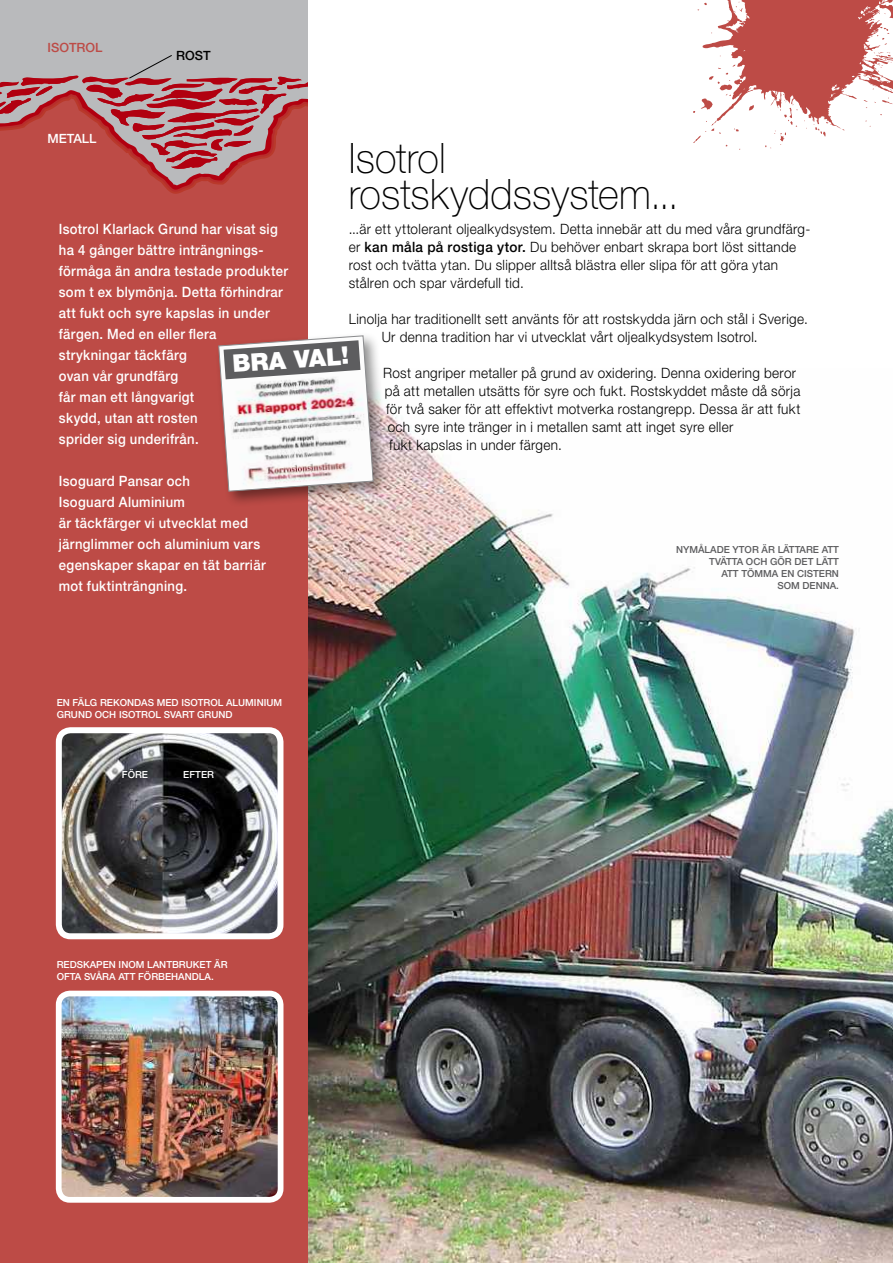
<style>
.page{position:relative;width:893px;height:1263px;background:#fff}
.page>*{position:absolute;margin:0;border:0;box-sizing:border-box;transform-origin:0 0}
.t1{font:100 42px/36px "Helvetica Neue LT Std";letter-spacing:.005em;color:#000;scale:.95 1}
.t2{font:900 24.3px "Helvetica Neue LT Std";color:#fff}
.t3{font:300 14.25px/18px "Helvetica Neue LT Std";letter-spacing:.025em;color:#000;scale:.95 1}
.t4{font:500 14.25px/21px "Helvetica Neue LT Std";letter-spacing:.025em;color:#fff;scale:.92 1}
.t5{font:500 12.75px "Helvetica Neue LT Std";color:#bd4b46}
.t6{font:500 12.75px "Helvetica Neue LT Std";color:#fff}
.t7{font:500 12.75px "Helvetica Neue LT Std";color:#000}
.t8{font:500 9.75px/12px "Helvetica Neue LT Std";color:#fff}
.t9{font:500 9.75px/12px "Helvetica Neue LT Std";color:#5d5d5f;text-align:right}
.s1{font-weight:500}
</style>
<div class="page">
<img style="left:308px;top:412px;width:585px;height:851px">
<div style="left:0;top:0;width:308px;height:1263px;background:#bd4b46"></div>
<img style="left:63px;top:734px;width:213px;height:198px">
<div style="left:56px;top:727px;width:227px;height:212px;border:6px solid #fff;border-radius:12px"></div>
<img style="left:63px;top:998px;width:213px;height:198px">
<div style="left:56px;top:991px;width:227px;height:212px;border:6px solid #fff;border-radius:11px"></div>
<div style="left:0;top:0;width:308px;height:54px;background:#b9babc"></div>
<svg style="left:693px;top:0;width:200px;height:150px"></svg>
<svg style="left:0;top:54px;width:308px;height:140px"></svg>
<div style="left:214px;top:332px;width:175px;height:175px;background:#000;opacity:.45"></div>
<svg style="left:218px;top:335px;width:156px;height:157px"></svg>
<p class="t5" style="left:48px;top:39px;width:57px">Isotrol</p>
<p class="t7" style="left:176px;top:48px;width:36px">rost</p>
<p class="t6" style="left:48px;top:131px;width:50px">metall</p>
<h1 class="t1" style="left:349px;top:140px;width:349px">Isotrol rostskyddssystem...</h1>
<p class="t3" style="left:349px;top:220px;width:487px">...är ett yttolerant oljealkydsystem. Detta innebär att du med våra grundfärg&shy;er <span class="s1">kan måla på rostiga ytor.</span> Du behöver enbart skrapa bort löst sittande rost och tvätta ytan. Du slipper alltså blästra eller slipa för att göra ytan stålren och spar värdefull tid.</p>
<p class="t3" style="left:382px;top:310px;width:450px;text-indent:-33px">Linolja har traditionellt sett använts för att rostskydda järn och stål i Sverige.<br>Ur denna tradition har vi utvecklat vårt oljealkydsystem Isotrol.</p>
<p class="t3" style="left:383px;top:364px;width:436px">Rost angriper metaller på grund av oxidering. Denna oxidering beror</p>
<p class="t3" style="left:385px;top:382px;width:439px">på att metallen utsätts för syre och fukt. Rostskyddet måste då sörja</p>
<p class="t3" style="left:386px;top:400px;width:437px">för två saker för att effektivt motverka rostangrepp. Dessa är att fukt</p>
<p class="t3" style="left:388px;top:418px;width:365px">och syre inte tränger in i metallen samt att inget syre eller</p>
<p class="t3" style="left:389px;top:436px;width:183px">fukt kapslas in under färgen.</p>
<p class="t4" style="left:59px;top:218px;width:251px">Isotrol Klarlack Grund har visat sig ha 4 gånger bättre inträngnings&shy;förmåga än andra testade produkter som t ex blymönja. Detta förhindrar att fukt och syre kapslas in under färgen. Med en eller flera strykningar täckfärg<br>ovan vår grundfärg<br>får man ett långvarigt<br>skydd, utan att rosten<br>sprider sig underifrån.</p>
<p class="t4" style="left:59px;top:471px;width:226px">Isoguard Pansar och<br>Isoguard Aluminium<br>är täckfärger vi utvecklat med järnglimmer och aluminium vars egenskaper skapar en tät barriär mot fuktinträngning.</p>
<h2 class="t2" style="left:232px;top:349px;width:118px;rotate:-4deg">Bra val!</h2>
<p class="t9" style="left:676px;top:544px;width:164px">Nymålade ytor är lättare att tvätta och gör det lätt<br>att tömma en cistern<br>som denna.</p>
<p class="t8" style="left:57px;top:697px;width:227px">en fälg rekondas med Isotrol Aluminium<br>Grund och Isotrol Svart Grund</p>
<p class="t8" style="left:122px;top:768px;width:28px">Före</p>
<p class="t8" style="left:183px;top:768px;width:32px">efter</p>
<p class="t8" style="left:57px;top:958px;width:172px">redskapen inom lantbruket är ofta svåra att förbehandla.</p>
</div>
